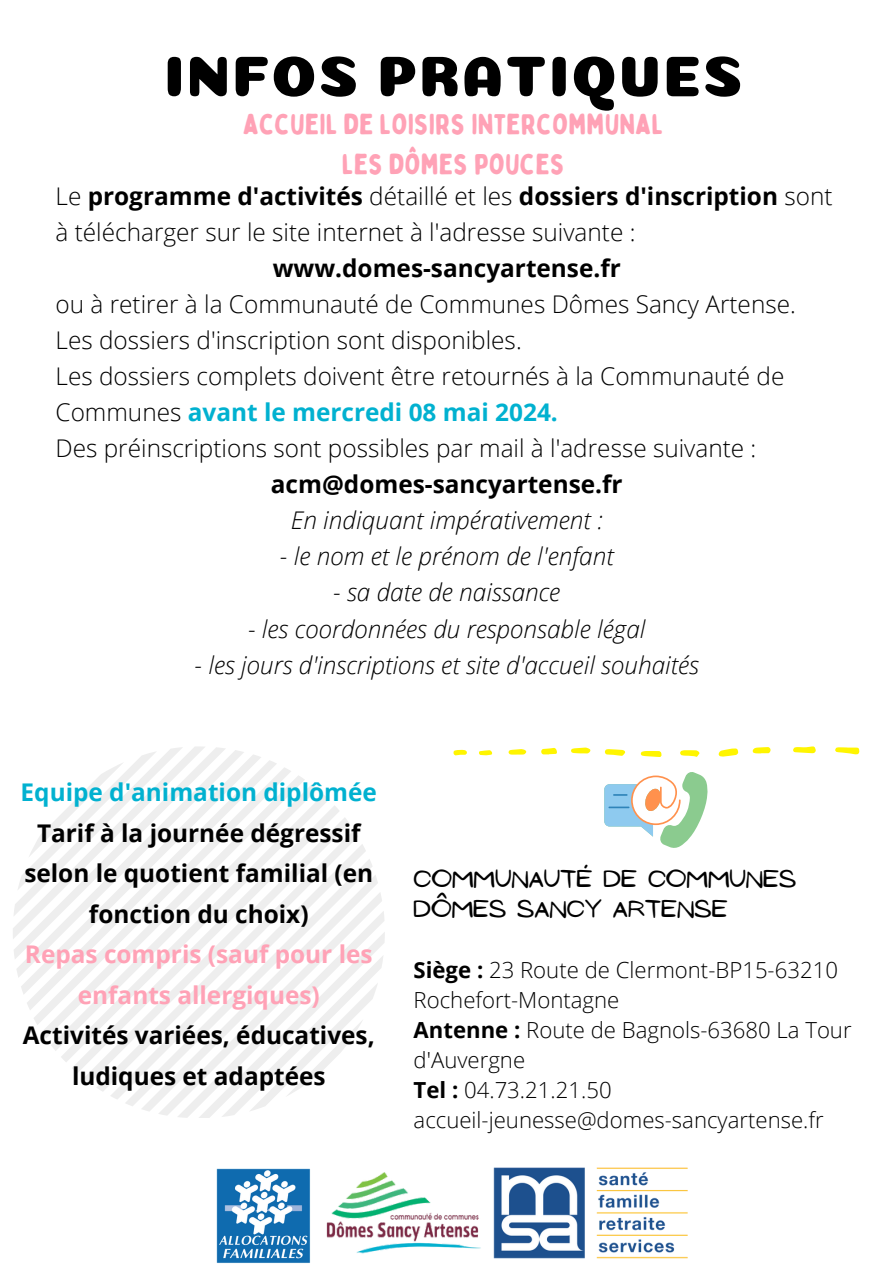
<style>
.page{position:relative;width:894px;height:1264px;background:#fff}
.page>*{position:absolute;margin:0;border:0;box-sizing:border-box;transform-origin:0 0}
.t1{font:57.6px "Coiny";letter-spacing:.025em;color:#000}
.t2{font:28.8px/39.9px "Bobby Jones Soft";color:#ffa2b6;text-align:center}
.t3{font:300 24.3px/36px "Open Sans";color:#000}
.t4{font:700 24.3px/40.5px "Open Sans";color:#000;text-align:center}
.t5{font:italic 300 24.3px "Open Sans";color:#000}
.t6{font:300 22.2px/29.8px "Open Sans";color:#000}
.t7{font:22.2px/29.8px "NF Ananias Regular";color:#000}
.s1{font-weight:700}
.s2{font-weight:700;color:#01b1d0}
.s3{color:#01b1d0}
.s4{color:#ffa2b6}
</style>
<div class="page">
<img style="left:326px;top:1172px;width:155px;height:82px">
<img style="left:493px;top:1167px;width:195px;height:92px">
<img style="left:216px;top:1168px;width:94px;height:95px">
<svg style="left:604px;top:772px;width:104px;height:76px"></svg>
<hr style="left:608px;top:806px;width:21px;height:2px;background:#2f84b9">
<svg style="left:13px;top:747px;width:372px;height:371px"></svg>
<svg style="left:835px;top:747px;width:24px;height:7px"></svg>
<svg style="left:718px;top:748px;width:20px;height:8px"></svg>
<svg style="left:793px;top:746px;width:22px;height:7px"></svg>
<svg style="left:640px;top:751px;width:21px;height:5px"></svg>
<svg style="left:605px;top:749px;width:20px;height:7px"></svg>
<svg style="left:680px;top:750px;width:19px;height:6px"></svg>
<svg style="left:752px;top:747px;width:18px;height:6px"></svg>
<svg style="left:571px;top:747px;width:19px;height:6px"></svg>
<svg style="left:541px;top:747px;width:16px;height:7px"></svg>
<svg style="left:508px;top:749px;width:18px;height:5px"></svg>
<svg style="left:453px;top:749px;width:14px;height:6px"></svg>
<svg style="left:479px;top:750px;width:13px;height:5px"></svg>
<p class="t1" style="left:164px;top:43px;width:580px">INFOS PRATIQUES</p>
<p class="t2" style="left:243px;top:105px;width:422px">ACCUEIL DE LOISIRS INTERCOMMUNAL<br>LES DÔMES POUCES</p>
<p class="t3" style="left:55px;top:178px;width:778px">Le <span class="s1">programme d'activités</span> détaillé et les <span class="s1">dossiers d'inscription</span> sont à télécharger sur le site internet à l'adresse suivante :</p>
<p class="t4" style="left:272px;top:248px;width:349px">www.domes-sancyartense.fr</p>
<p class="t3" style="left:55px;top:286px;width:741px">ou à retirer à la Communauté de Communes Dômes Sancy Artense.</p>
<p class="t3" style="left:55px;top:322px;width:467px">Les dossiers d'inscription sont disponibles.</p>
<p class="t3" style="left:55px;top:358px;width:730px">Les dossiers complets doivent être retournés à la Communauté de<br>Communes <span class="s2">avant le mercredi 08 mai 2024.</span></p>
<p class="t3" style="left:55px;top:430px;width:702px">Des préinscriptions sont possibles par mail à l'adresse suivante :</p>
<p class="t4" style="left:271px;top:464px;width:353px">acm@domes-sancyartense.fr</p>
<p class="t5" style="left:290px;top:503px;width:314px">En indiquant impérativement :</p>
<p class="t5" style="left:280px;top:539px;width:335px">- le nom et le prénom de l'enfant</p>
<h3 class="t5" style="left:333px;top:575px;width:228px">- sa date de naissance</h3>
<p class="t5" style="left:248px;top:611px;width:398px">- les coordonnées du responsable légal</p>
<p class="t5" style="left:194px;top:647px;width:506px">- les jours d'inscriptions et site d'accueil souhaités</p>
<p class="t4" style="left:21px;top:771px;width:358px"><span class="s3">Equipe d'animation diplômée<br></span>Tarif à la journée dégressif selon le quotient familial (en fonction du choix)<br><span class="s4">Repas compris (sauf pour les enfants allergiques)<br></span>Activités variées, éducatives, ludiques et adaptées</p>
<p class="t7" style="left:413px;top:864px;width:384px">COMMUNAUTÉ DE COMMUNES<br>DÔMES SANCY ARTENSE</p>
<p class="t6" style="left:413px;top:954px;width:426px"><span class="s1">Siège :</span> 23 Route de Clermont-BP15-63210<br>Rochefort-Montagne</p>
<p class="t6" style="left:413px;top:1014px;width:439px"><span class="s1">Antenne :</span> Route de Bagnols-63680 La Tour d'Auvergne</p>
<p class="t6" style="left:413px;top:1074px;width:199px"><span class="s1">Tel :</span> 04.73.21.21.50</p>
<p class="t6" style="left:413px;top:1104px;width:411px">accueil-jeunesse@domes-sancyartense.fr</p>
</div>
